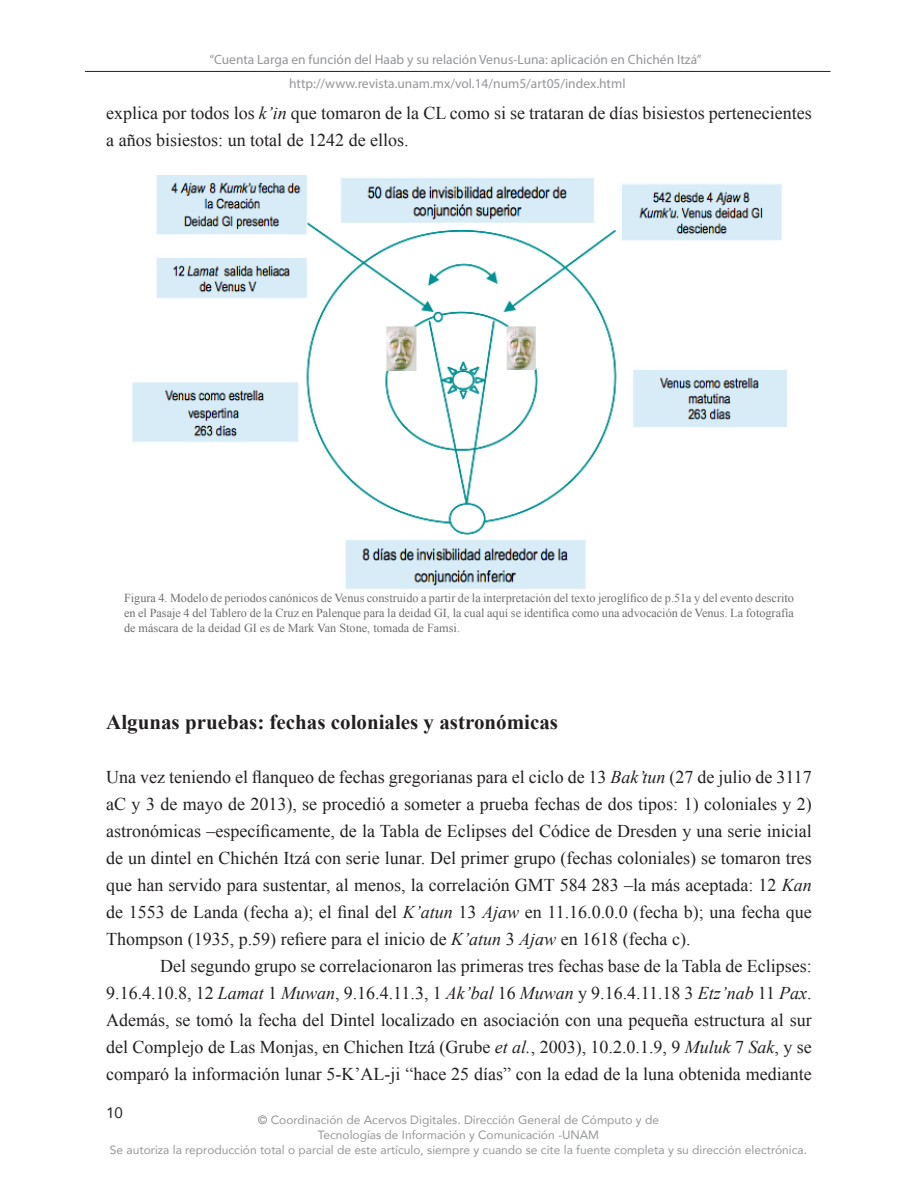
<style>
.page{position:relative;width:918px;height:1188px;background:#fff}
.page>*{position:absolute;margin:0;border:0;box-sizing:border-box;transform-origin:0 0}
.Título_2{font:700 21px "Times New Roman";color:#231f20}
.contenido{font:18px/27px "Times New Roman";color:#231f20;text-align:justify}
.Título_2-2{font:18px/27px "Times New Roman";color:#231f20}
.t1{font:15px "Avenir";color:#231f20}
.t2{font:13.5px/24px "Myriad Pro";color:#939598;text-align:center}
.nota_al_pie{font:12.3px/15px "Times New Roman";color:#6d6d6d;text-align:justify}
.t3{font:12px/15px "Avenir";color:#939598;text-align:center}
.s1{font-style:italic}
.s2{color:#808285}
</style>
<div class="page">
<hr style="left:85px;top:71px;width:746px;height:1px;background:#231f20">
<img style="left:132px;top:175px;width:655px;height:414px">
<p class="t2" style="left:210px;top:47px;width:494px">“Cuenta Larga en función del Haab y su relación Venus-Luna: aplicación en Chichén Itzá” http://www.revista.unam.mx/vol.14/num5/art05/index.html</p>
<p class="Título_2-2" style="left:106px;top:99px;width:707px">explica por todos los <span class="s1">k’in</span> que tomaron de la CL como si se trataran de días bisiestos pertenecientes a años bisiestos: un total de 1242 de ellos.</p>
<p class="nota_al_pie" style="left:124px;top:590px;width:672px">Figura 4. Modelo de periodos canónicos de Venus construido a partir de la interpretación del texto jeroglífico de p.51a y del evento descrito en el Pasaje 4 del Tablero de la Cruz en Palenque para la deidad GI, la cual aquí se identifica como una advocación de Venus. La fotografía de máscara de la deidad GI es de Mark Van Stone, tomada de Famsi.</p>
<p class="Título_2" style="left:106px;top:707px;width:453px">Algunas pruebas: fechas coloniales y astronómicas</p>
<p class="contenido" style="left:106px;top:763px;width:707px">Una vez teniendo el flanqueo de fechas gregorianas para el ciclo de 13 <span class="s1">Bak’tun</span> (27 de julio de 3117 aC y 3 de mayo de 2013), se procedió a someter a prueba fechas de dos tipos: 1) coloniales y 2) astronómicas –específicamente, de la Tabla de Eclipses del Códice de Dresden y una serie inicial de un dintel en Chichén Itzá con serie lunar. Del primer grupo (fechas coloniales) se tomaron tres que han servido para sustentar, al menos, la correlación GMT 584 283 –la más aceptada: 12 <span class="s1">Kan </span>de 1553 de Landa (fecha a); el final del <span class="s1">K’atun</span> 13 <span class="s1">Ajaw</span> en 11.16.0.0.0 (fecha b); una fecha que Thompson (1935, p.59) refiere para el inicio de <span class="s1">K’atun</span> 3 <span class="s1">Ajaw</span> en 1618 (fecha c).</p>
<p class="contenido" style="left:106px;top:952px;width:707px;text-indent:54px">Del segundo grupo se correlacionaron las primeras tres fechas base de la Tabla de Eclipses:<br>9.16.4.10.8, 12 <span class="s1">Lamat</span> 1 <span class="s1">Muwan</span>, 9.16.4.11.3, 1 <span class="s1">Ak’bal</span> 16 <span class="s1">Muwan</span> y 9.16.4.11.18 3 <span class="s1">Etz’nab</span> 11 <span class="s1">Pax</span>.<br>Además, se tomó la fecha del Dintel localizado en asociación con una pequeña estructura al sur del Complejo de Las Monjas, en Chichen Itzá (Grube <span class="s1">et al.</span>, 2003), 10.2.0.1.9, 9 <span class="s1">Muluk</span> 7 <span class="s1">Sak</span>, y se comparó la información lunar 5-K’AL-ji “hace 25 días” con la edad de la luna obtenida mediante</p>
<p class="t1" style="left:106px;top:1101px;width:18px">10</p>
<p class="t3" style="left:110px;top:1112px;width:699px"><span class="s2">©</span> Coordinación de Acervos Digitales. Dirección General de Cómputo y de<br>Tecnologías de Información y Comunicación -UNAM<br>Se autoriza la reproducción total o parcial de este artículo, siempre y cuando se cite la fuente completa y su dirección electrónica.</p>
</div>
